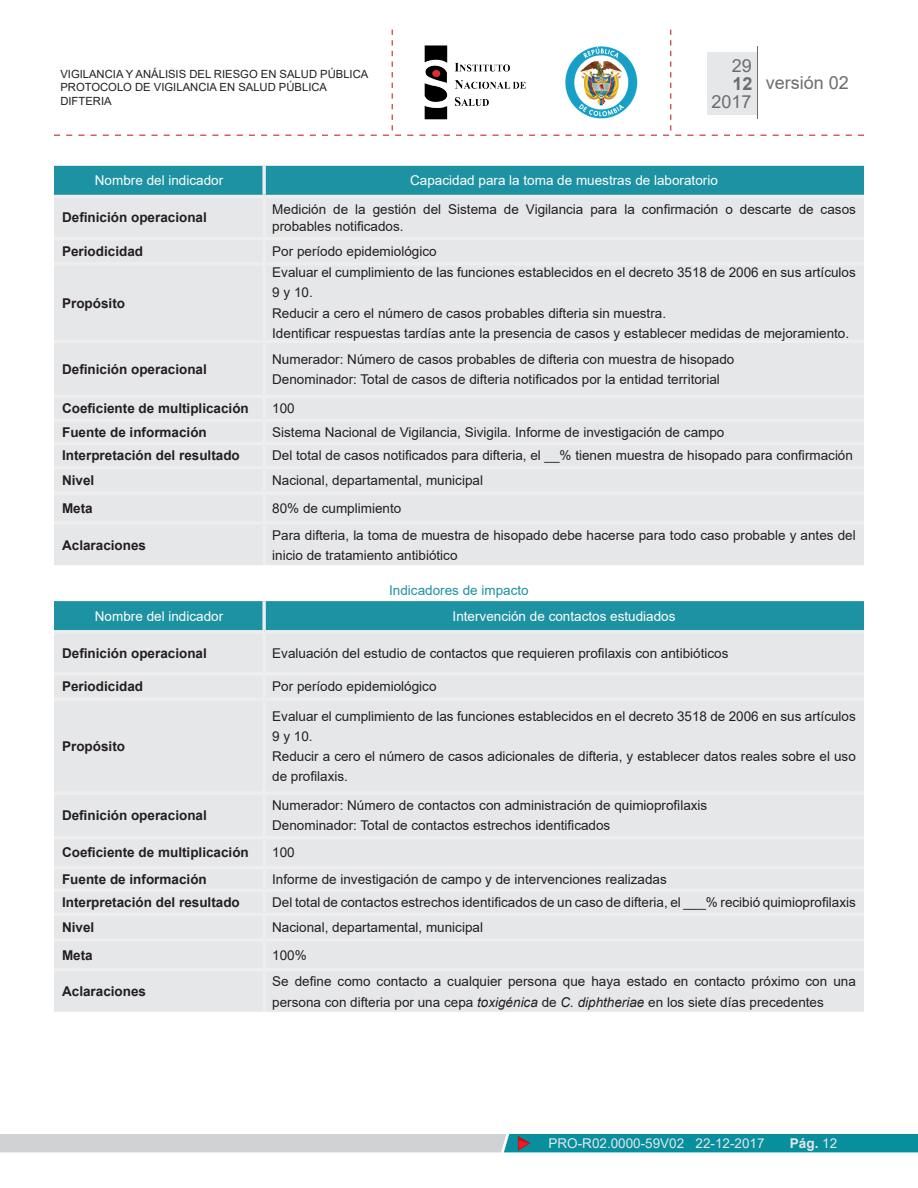
<style>
.page{position:relative;width:918px;height:1188px;background:#fff}
.page>*{position:absolute;margin:0;border:0;box-sizing:border-box;transform-origin:0 0}
.t1{font:18px/35.1px "Arial";color:#6c6d70;text-align:right}
.t2{font:700 18px "Arial";color:#6c6d70}
.t3{font:13.5px/20.1px "Arial";color:#231f20}
.t4{font:700 13.5px "Arial";color:#231f20}
.t5{font:13.5px "Arial";color:#fff}
.t6{font:13.5px "Arial";color:#e6e7e9}
.t7{font:13.5px "Arial";color:#1d92a2}
.t8{font:700 13.5px "Arial";color:#e6e7e9}
.t9{font:11.25px/13.5px "Arial";color:#231f20}
.s1{font-style:italic}
.s2{font-weight:400}
</style>
<div class="page">
<svg style="left:54px;top:30px;width:810px;height:106px"></svg>
<div style="left:707px;top:52px;width:50px;height:62px;background:#e6e7e9"></div>
<hr style="left:757px;top:46px;width:1px;height:73px;background:#6c6d70">
<svg style="left:0;top:1134px;width:918px;height:18px;background:#78b3bb"></svg>
<div style="left:54px;top:166px;width:810px;height:29px;background:#1d92a2"></div>
<div style="left:54px;top:198px;width:810px;height:367px;background:#e6e7e9"></div>
<svg style="left:262px;top:166px;width:4px;height:29px"></svg>
<hr style="left:54px;top:195px;width:210px;height:3px;background:#edeeed">
<hr style="left:264px;top:195px;width:600px;height:3px;background:#edeeed">
<hr style="left:262px;top:198px;width:4px;height:39px;background:#edeeed">
<hr style="left:54px;top:237px;width:210px;height:3px;background:#edeeed">
<hr style="left:264px;top:237px;width:600px;height:3px;background:#edeeed">
<hr style="left:262px;top:240px;width:4px;height:22px;background:#edeeed">
<hr style="left:54px;top:262px;width:210px;height:4px;background:#edeeed">
<hr style="left:264px;top:262px;width:600px;height:4px;background:#edeeed">
<hr style="left:262px;top:266px;width:4px;height:74px;background:#edeeed">
<hr style="left:54px;top:340px;width:210px;height:3px;background:#edeeed">
<hr style="left:264px;top:340px;width:600px;height:3px;background:#edeeed">
<hr style="left:262px;top:343px;width:4px;height:52px;background:#edeeed">
<hr style="left:54px;top:395px;width:210px;height:3px;background:#edeeed">
<hr style="left:264px;top:395px;width:600px;height:3px;background:#edeeed">
<hr style="left:262px;top:398px;width:4px;height:21px;background:#edeeed">
<hr style="left:54px;top:419px;width:210px;height:3px;background:#edeeed">
<hr style="left:264px;top:419px;width:600px;height:3px;background:#edeeed">
<hr style="left:262px;top:422px;width:4px;height:20px;background:#edeeed">
<hr style="left:54px;top:442px;width:210px;height:3px;background:#edeeed">
<hr style="left:264px;top:442px;width:600px;height:3px;background:#edeeed">
<hr style="left:262px;top:445px;width:4px;height:21px;background:#edeeed">
<hr style="left:54px;top:466px;width:210px;height:3px;background:#edeeed">
<hr style="left:264px;top:466px;width:600px;height:3px;background:#edeeed">
<hr style="left:262px;top:469px;width:4px;height:22px;background:#edeeed">
<hr style="left:54px;top:491px;width:210px;height:4px;background:#edeeed">
<hr style="left:264px;top:491px;width:600px;height:4px;background:#edeeed">
<hr style="left:262px;top:495px;width:4px;height:26px;background:#edeeed">
<hr style="left:54px;top:521px;width:210px;height:4px;background:#edeeed">
<hr style="left:264px;top:521px;width:600px;height:4px;background:#edeeed">
<hr style="left:262px;top:525px;width:4px;height:40px;background:#edeeed">
<div style="left:54px;top:601px;width:810px;height:29px;background:#1d92a2"></div>
<div style="left:54px;top:633px;width:810px;height:379px;background:#e6e7e9"></div>
<svg style="left:262px;top:601px;width:4px;height:29px"></svg>
<hr style="left:54px;top:630px;width:210px;height:3px;background:#edeeed">
<hr style="left:264px;top:630px;width:600px;height:3px;background:#edeeed">
<hr style="left:262px;top:633px;width:4px;height:39px;background:#edeeed">
<hr style="left:54px;top:672px;width:210px;height:4px;background:#edeeed">
<hr style="left:264px;top:672px;width:600px;height:4px;background:#edeeed">
<hr style="left:262px;top:676px;width:4px;height:21px;background:#edeeed">
<hr style="left:54px;top:697px;width:210px;height:4px;background:#edeeed">
<hr style="left:264px;top:697px;width:600px;height:4px;background:#edeeed">
<hr style="left:262px;top:701px;width:4px;height:90px;background:#edeeed">
<hr style="left:54px;top:791px;width:210px;height:4px;background:#edeeed">
<hr style="left:264px;top:791px;width:600px;height:4px;background:#edeeed">
<hr style="left:262px;top:795px;width:4px;height:41px;background:#edeeed">
<hr style="left:54px;top:836px;width:210px;height:3px;background:#edeeed">
<hr style="left:264px;top:836px;width:600px;height:3px;background:#edeeed">
<hr style="left:262px;top:839px;width:4px;height:27px;background:#edeeed">
<hr style="left:54px;top:866px;width:210px;height:3px;background:#edeeed">
<hr style="left:264px;top:866px;width:600px;height:3px;background:#edeeed">
<hr style="left:262px;top:869px;width:4px;height:20px;background:#edeeed">
<hr style="left:54px;top:889px;width:210px;height:3px;background:#edeeed">
<hr style="left:264px;top:889px;width:600px;height:3px;background:#edeeed">
<hr style="left:262px;top:892px;width:4px;height:21px;background:#edeeed">
<hr style="left:54px;top:913px;width:210px;height:3px;background:#edeeed">
<hr style="left:264px;top:913px;width:600px;height:3px;background:#edeeed">
<hr style="left:262px;top:916px;width:4px;height:22px;background:#edeeed">
<hr style="left:54px;top:938px;width:210px;height:4px;background:#edeeed">
<hr style="left:264px;top:938px;width:600px;height:4px;background:#edeeed">
<hr style="left:262px;top:942px;width:4px;height:26px;background:#edeeed">
<hr style="left:54px;top:968px;width:210px;height:3px;background:#edeeed">
<hr style="left:264px;top:968px;width:600px;height:3px;background:#edeeed">
<hr style="left:262px;top:971px;width:4px;height:41px;background:#edeeed">
<h1 class="t1" style="left:712px;top:48px;width:42px">29<br>2017</h1>
<p class="t9" style="left:60px;top:67px;width:310px">VIGILANCIA Y ANÁLISIS DEL RIESGO EN SALUD PÚBLICA<br>PROTOCOLO DE VIGILANCIA EN SALUD PÚBLICA<br>DIFTERIA</p>
<h1 class="t1" style="left:766px;top:65px;width:85px">versión 02</h1>
<h1 class="t2" style="left:733px;top:71px;width:22px">12</h1>
<p class="t5" style="left:95px;top:171px;width:130px">Nombre del indicador</p>
<p class="t5" style="left:410px;top:171px;width:309px">Capacidad para la toma de muestras de laboratorio</p>
<p class="t4" style="left:62px;top:208px;width:146px">Definición operacional</p>
<p class="t3" style="left:272px;top:201px;width:585px;line-height:16.2px">Medición de la gestión del Sistema de Vigilancia para la confirmación o descarte de casos probables notificados.</p>
<p class="t4" style="left:62px;top:242px;width:83px">Periodicidad</p>
<p class="t3" style="left:272px;top:241px;width:166px">Por período epidemiológico</p>
<p class="t4" style="left:62px;top:293px;width:65px">Propósito</p>
<p class="t3" style="left:272px;top:262px;width:585px">Evaluar el cumplimiento de las funciones establecidos en el decreto 3518 de 2006 en sus artículos 9 y 10.<br>Reducir a cero el número de casos probables difteria sin muestra.<br>Identificar respuestas tardías ante la presencia de casos y establecer medidas de mejoramiento.</p>
<p class="t4" style="left:62px;top:360px;width:146px">Definición operacional</p>
<p class="t3" style="left:272px;top:349px;width:464px">Numerador: Número de casos probables de difteria con muestra de hisopado<br>Denominador: Total de casos de difteria notificados por la entidad territorial</p>
<p class="t4" style="left:62px;top:399px;width:188px">Coeficiente de multiplicación</p>
<p class="t3" style="left:272px;top:398px;width:24px">100</p>
<p class="t4" style="left:62px;top:423px;width:146px">Fuente de información</p>
<p class="t3" style="left:272px;top:422px;width:454px">Sistema Nacional de Vigilancia, Sivigila. Informe de investigación de campo</p>
<p class="t4" style="left:62px;top:446px;width:179px">Interpretación del resultado</p>
<p class="t3" style="left:272px;top:446px;width:582px">Del total de casos notificados para difteria, el __% tienen muestra de hisopado para confirmación</p>
<p class="t4" style="left:62px;top:471px;width:34px">Nivel</p>
<p class="t3" style="left:272px;top:470px;width:212px">Nacional, departamental, municipal</p>
<p class="t4" style="left:62px;top:499px;width:32px">Meta</p>
<p class="t3" style="left:272px;top:498px;width:131px">80% de cumplimiento</p>
<p class="t4" style="left:62px;top:535px;width:86px">Aclaraciones</p>
<p class="t3" style="left:272px;top:525px;width:585px">Para difteria, la toma de muestra de hisopado debe hacerse para todo caso probable y antes del inicio de tratamiento antibiótico</p>
<p class="t7" style="left:389px;top:581px;width:141px">Indicadores de impacto</p>
<p class="t5" style="left:95px;top:606px;width:130px">Nombre del indicador</p>
<p class="t5" style="left:453px;top:606px;width:224px">Intervención de contactos estudiados</p>
<p class="t4" style="left:62px;top:643px;width:146px">Definición operacional</p>
<p class="t3" style="left:272px;top:643px;width:458px">Evaluación del estudio de contactos que requieren profilaxis con antibióticos</p>
<p class="t4" style="left:62px;top:677px;width:83px">Periodicidad</p>
<p class="t3" style="left:272px;top:677px;width:166px">Por período epidemiológico</p>
<p class="t4" style="left:62px;top:737px;width:65px">Propósito</p>
<p class="t3" style="left:272px;top:706px;width:585px">Evaluar el cumplimiento de las funciones establecidos en el decreto 3518 de 2006 en sus artículos 9 y 10.<br>Reducir a cero el número de casos adicionales de difteria, y establecer datos reales sobre el uso de profilaxis.</p>
<p class="t4" style="left:62px;top:806px;width:146px">Definición operacional</p>
<p class="t3" style="left:272px;top:795px;width:437px">Numerador: Número de contactos con administración de quimioprofilaxis<br>Denominador: Total de contactos estrechos identificados</p>
<p class="t4" style="left:62px;top:843px;width:188px">Coeficiente de multiplicación</p>
<p class="t3" style="left:272px;top:843px;width:24px">100</p>
<p class="t4" style="left:62px;top:869px;width:146px">Fuente de información</p>
<p class="t3" style="left:272px;top:869px;width:396px">Informe de investigación de campo y de intervenciones realizadas</p>
<p class="t4" style="left:62px;top:893px;width:179px">Interpretación del resultado</p>
<p class="t3" style="left:272px;top:892px;width:585px">Del total de contactos estrechos identificados de un caso de difteria, el ___% recibió quimioprofilaxis</p>
<p class="t4" style="left:62px;top:918px;width:34px">Nivel</p>
<p class="t3" style="left:272px;top:917px;width:212px">Nacional, departamental, municipal</p>
<p class="t4" style="left:62px;top:945px;width:32px">Meta</p>
<p class="t3" style="left:272px;top:945px;width:36px">100%</p>
<p class="t4" style="left:62px;top:982px;width:86px">Aclaraciones</p>
<p class="t3" style="left:272px;top:972px;width:585px">Se define como contacto a cualquier persona que haya estado en contacto próximo con una persona con difteria por una cepa <span class="s1">toxigénica</span> de <span class="s1">C. diphtheriae</span> en los siete días precedentes</p>
<p class="t6" style="left:549px;top:1134px;width:218px">PRO-R02.0000-59V02 22-12-2017</p>
<p class="t8" style="left:790px;top:1134px;width:49px">Pág. <span class="s2">12</span></p>
</div>
